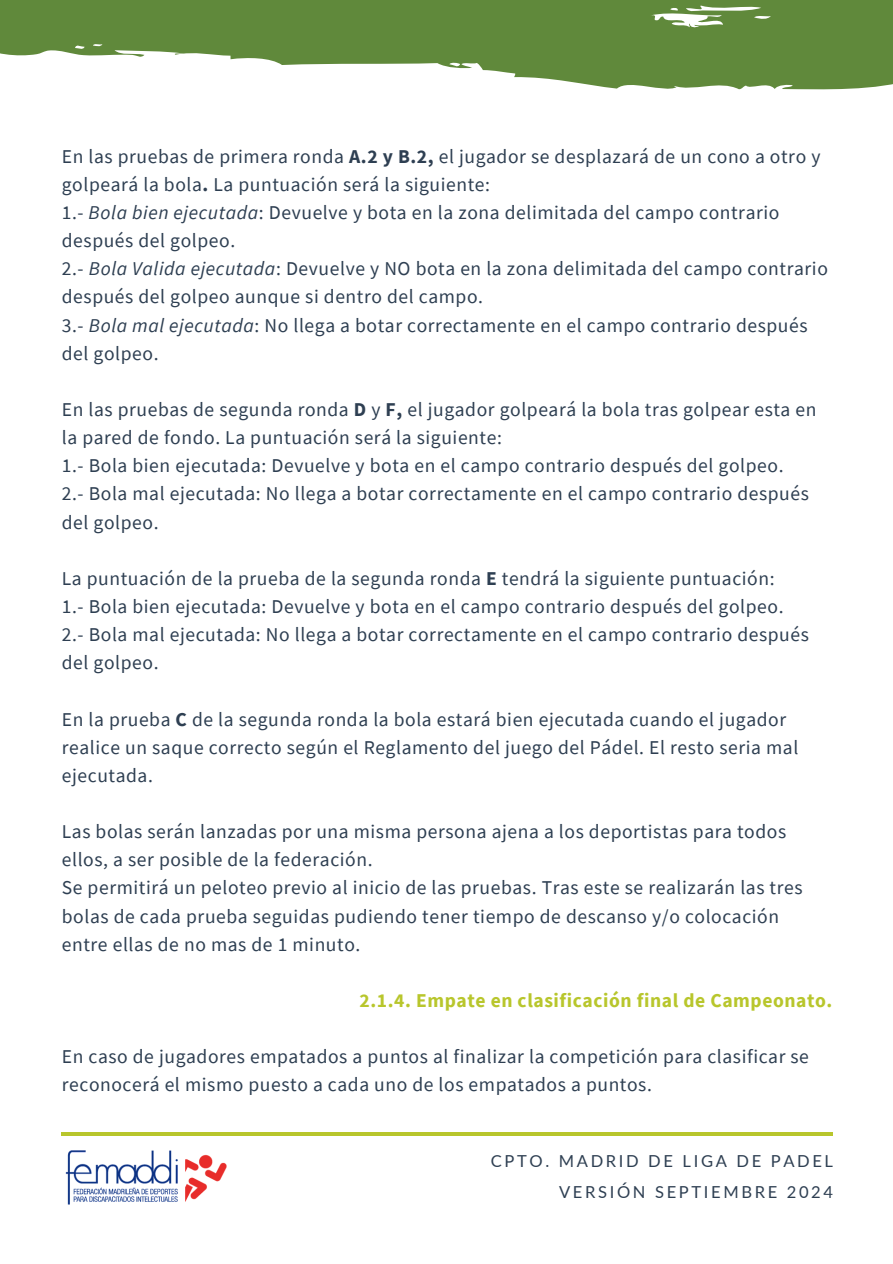
<style>
.page{position:relative;width:893px;height:1264px;background:#fff}
.page>*{position:absolute;margin:0;border:0;box-sizing:border-box;transform-origin:0 0}
.t1{font:19.5px/28.2px "Source Sans Pro";letter-spacing:.03em;color:#2e3f52}
.t2{font:700 19.5px "Source Sans Pro";letter-spacing:.03em;color:#b8c62c}
.t3{font:16.5px "Lato";letter-spacing:.16em;color:#2e3f52}
.s1{font-weight:700}
.s2{font-style:italic}
</style>
<div class="page">
<hr style="left:62px;top:1132px;width:770px;height:3px;background:#b8c62c">
<img style="left:65px;top:1150px;width:162px;height:55px">
<svg style="left:0;top:0;width:892px;height:89px;fill:#60893b"></svg>
<p class="t1" style="left:62px;top:142px;width:767px">En las pruebas de primera ronda <span class="s1">A.2 y B.2,</span> el jugador se desplazará de un cono a otro y golpeará la bola<span class="s1">.</span> La puntuación será la siguiente:<br>1.- <span class="s2">Bola bien ejecutada</span>: Devuelve y bota en la zona delimitada del campo contrario después del golpeo.<br>2.- <span class="s2">Bola Valida ejecutada</span>: Devuelve y NO bota en la zona delimitada del campo contrario después del golpeo aunque si dentro del campo.<br>3.- <span class="s2">Bola mal ejecutada</span>: No llega a botar correctamente en el campo contrario después del golpeo.</p>
<h2 class="t1" style="left:62px;top:395px;width:756px">En las pruebas de segunda ronda <span class="s1">D</span> y <span class="s1">F,</span> el jugador golpeará la bola tras golpear esta en la pared de fondo. La puntuación será la siguiente:<br>1.- Bola bien ejecutada: Devuelve y bota en el campo contrario después del golpeo.<br>2.- Bola mal ejecutada: No llega a botar correctamente en el campo contrario después del golpeo.</h2>
<h2 class="t1" style="left:62px;top:564px;width:748px">La puntuación de la prueba de la segunda ronda <span class="s1">E</span> tendrá la siguiente puntuación:<br>1.- Bola bien ejecutada: Devuelve y bota en el campo contrario después del golpeo.<br>2.- Bola mal ejecutada: No llega a botar correctamente en el campo contrario después del golpeo.</h2>
<h2 class="t1" style="left:62px;top:704px;width:738px">En la prueba <span class="s1">C</span> de la segunda ronda la bola estará bien ejecutada cuando el jugador realice un saque correcto según el Reglamento del juego del Pádel. El resto seria mal ejecutada.</h2>
<h2 class="t1" style="left:62px;top:817px;width:742px">Las bolas serán lanzadas por una misma persona ajena a los deportistas para todos ellos, a ser posible de la federación.<br>Se permitirá un peloteo previo al inicio de las pruebas. Tras este se realizarán las tres bolas de cada prueba seguidas pudiendo tener tiempo de descanso y/o colocación entre ellas de no mas de 1 minuto.</h2>
<h2 class="t2" style="left:359px;top:987px;width:474px">2.1.4. Empate en clasificación final de Campeonato.</h2>
<h1 class="t1" style="left:62px;top:1042px;width:748px">En caso de jugadores empatados a puntos al finalizar la competición para clasificar se reconocerá el mismo puesto a cada uno de los empatados a puntos.</h1>
<p class="t3" style="left:491px;top:1150px;width:344px">CPTO. MADRID DE LIGA DE PADEL</p>
<p class="t3" style="left:559px;top:1181px;width:275px">VERSIÓN SEPTIEMBRE 2024</p>
</div>
